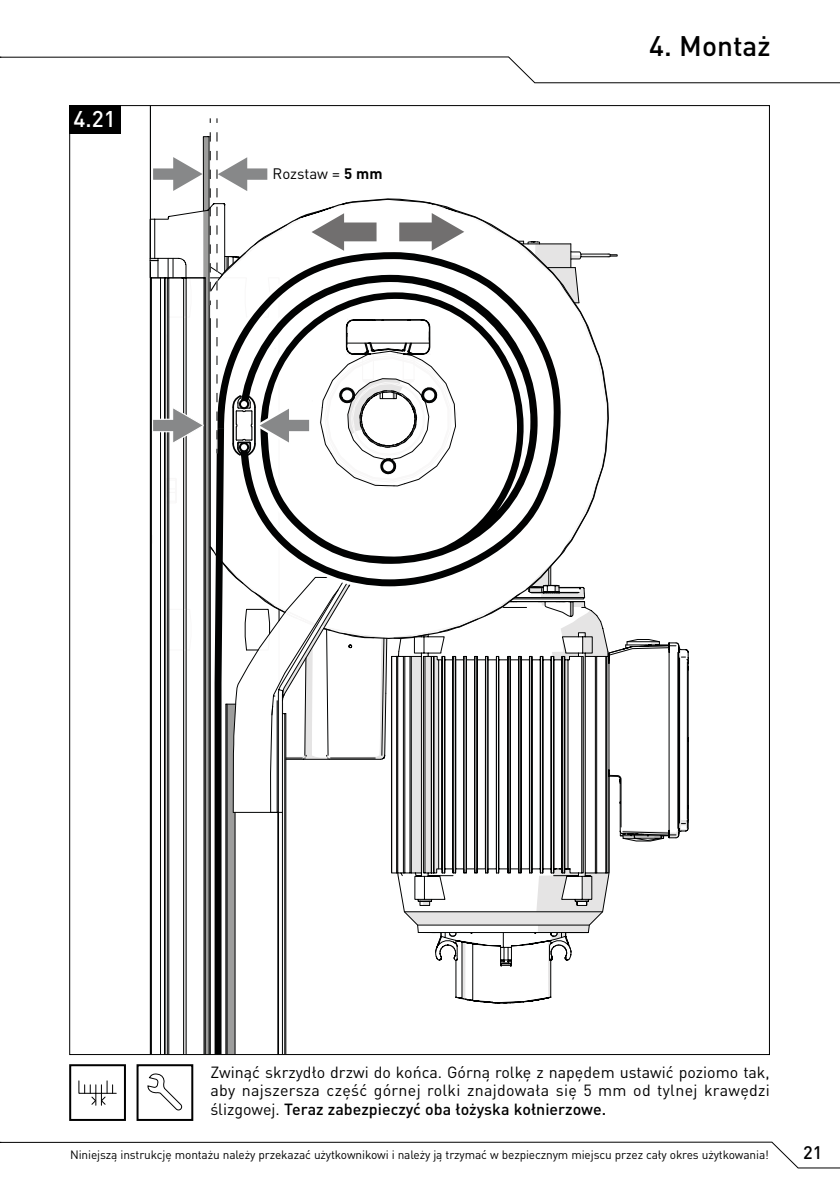
<style>
.page{position:relative;width:840px;height:1191px;background:#fff}
.page>*{position:absolute;margin:0;border:0;box-sizing:border-box;transform-origin:0 0}
.t1{font:500 28px "DIN";color:#000}
.t2{font:500 22.6px "DIN";color:#fff}
.t3{font:500 18px "DIN";color:#000}
.t4{font:16px/18.4px "DIN";letter-spacing:.02em;color:#000;text-align:justify}
.t5{font:15px "DIN";color:#000}
.t6{font:12px "DIN";letter-spacing:-.01em;color:#000}
.s1{font-weight:700}
.s2{font-weight:500}
</style>
<div class="page">
<svg style="left:0;top:56px;width:839px;height:27px"></svg>
<svg style="left:0;top:1141px;width:839px;height:27px"></svg>
<hr style="left:150px;top:106px;width:1px;height:948px;background:#010202">
<svg style="left:617px;top:639px;width:71px;height:203px"></svg>
<svg style="left:150px;top:118px;width:467px;height:935px"></svg>
<hr style="left:154px;top:219px;width:1px;height:39px;background:#010202">
<div style="left:69px;top:105px;width:51px;height:28px;background:#000"></div>
<svg style="left:147px;top:1073px;width:35px;height:38px"></svg>
<div style="left:136px;top:1064px;width:57px;height:57px;border:2px solid #000"></div>
<svg style="left:78px;top:1080px;width:39px;height:25px"></svg>
<div style="left:69px;top:1064px;width:57px;height:57px;border:2px solid #000"></div>
<h2 class="t2" style="left:74px;top:104px;width:44px">4.21</h2>
<p class="t5" style="left:272px;top:164px;width:111px">Rozstaw = <span class="s1">5 mm</span></p>
<h1 class="t1" style="left:648px;top:28px;width:123px">4. Montaż</h1>
<p class="t4" style="left:210px;top:1062px;width:560px">Zwinąć skrzydło drzwi do końca. Górną rolkę z napędem ustawić poziomo tak, aby najszersza część górnej rolki znajdowała się 5 mm od tylnej krawędzi ślizgowej. <span class="s2">Teraz zabezpieczyć oba łożyska kołnierzowe.</span></p>
<p class="t6" style="left:70px;top:1147px;width:700px">Niniejszą instrukcję montażu należy przekazać użytkownikowi i należy ją trzymać w bezpiecznym miejscu przez cały okres użytkowania!</p>
<p class="t3" style="left:802px;top:1140px;width:21px">21</p>
</div>
